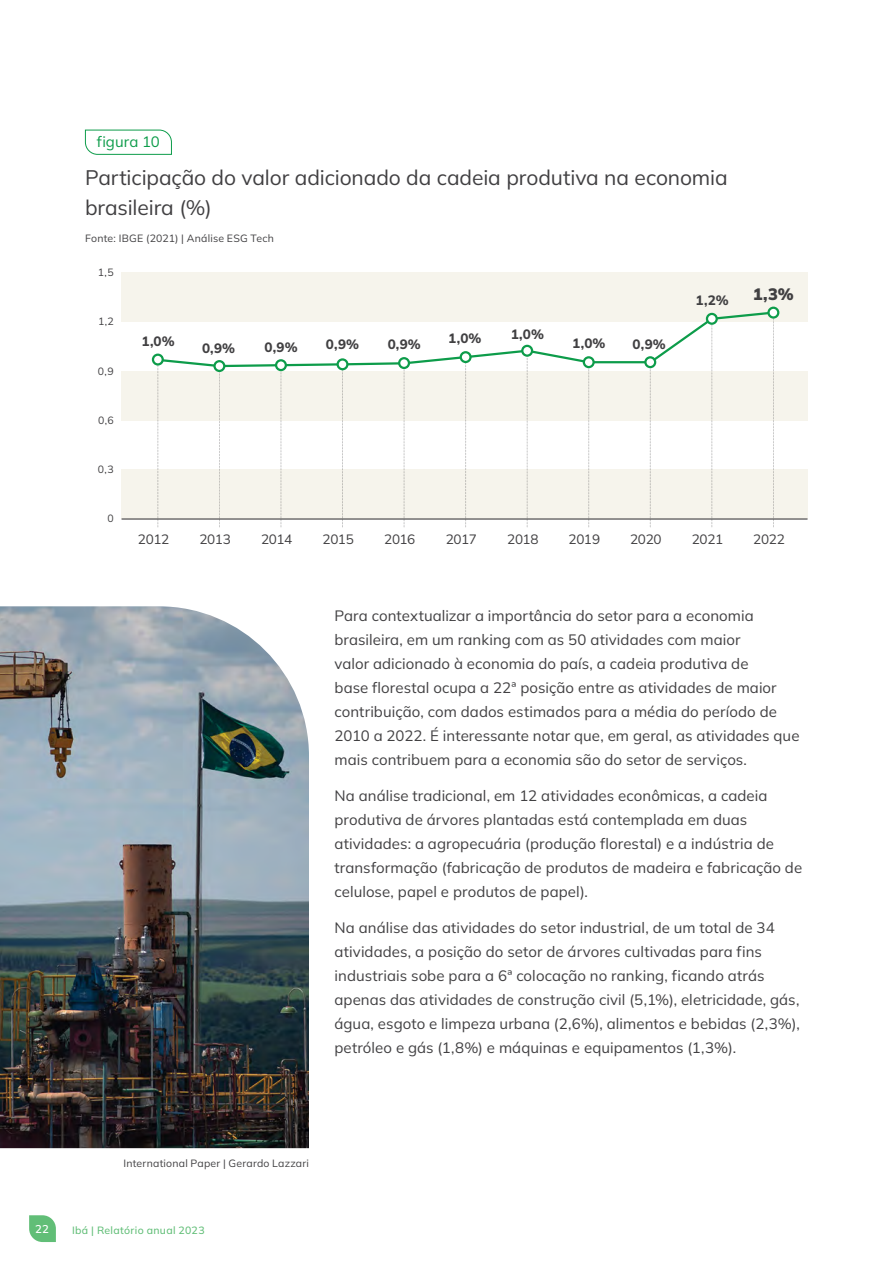
<style>
.page{position:relative;width:893px;height:1263px;background:#fff}
.page>*{position:absolute;margin:0;border:0;box-sizing:border-box;transform-origin:0 0}
.t1{font:21px/30px "Mulish";letter-spacing:-.005em;color:#414042}
.t2{font:900 16.5px "Mulish";color:#414042}
.t3{font:15px/24px "Mulish";letter-spacing:.005em;color:#414042}
.t4{font:15px "Mulish";letter-spacing:.005em;color:#0d9c4a}
.t5{font:13.5px "Mulish";letter-spacing:-.015em;color:#414042}
.t6{font:800 13.5px "Mulish";color:#414042}
.t7{font:600 11.25px "Mulish";color:#fff}
.t8{font:10.5px "Mulish";letter-spacing:.02em;color:#414042}
.t9{font:500 10.5px "Mulish";letter-spacing:.03em;color:#61be77}
</style>
<div class="page">
<svg style="left:29px;top:1215px;width:27px;height:27px"></svg>
<div style="left:122px;top:371px;width:686px;height:49px;background:#f6f4ec"></div>
<div style="left:122px;top:470px;width:686px;height:49px;background:#f6f4ec"></div>
<div style="left:122px;top:272px;width:686px;height:50px;background:#f6f4ec"></div>
<svg style="left:85px;top:129px;width:87px;height:26px"></svg>
<img style="left:0;top:606px;width:309px;height:542px">
<hr style="left:122px;top:518px;width:685px;height:2px;background:#414042">
<svg style="left:155px;top:310px;width:621px;height:217px"></svg>
<svg style="left:153px;top:355px;width:10px;height:9px"></svg>
<div style="left:152px;top:354px;width:12px;height:12px;border:2px solid #0d9c4a;border-radius:50%"></div>
<svg style="left:215px;top:361px;width:9px;height:10px"></svg>
<div style="left:213px;top:360px;width:12px;height:12px;border:2px solid #0d9c4a;border-radius:50%"></div>
<div style="left:276px;top:360px;width:10px;height:10px;background:#fff;border-radius:50%"></div>
<div style="left:275px;top:359px;width:12px;height:12px;border:2px solid #0d9c4a;border-radius:50%"></div>
<svg style="left:338px;top:359px;width:9px;height:10px"></svg>
<div style="left:336px;top:358px;width:12px;height:12px;border:2px solid #0d9c4a;border-radius:50%"></div>
<div style="left:399px;top:358px;width:10px;height:10px;background:#fff;border-radius:50%"></div>
<div style="left:398px;top:357px;width:12px;height:12px;border:2px solid #0d9c4a;border-radius:50%"></div>
<div style="left:461px;top:352px;width:9px;height:10px;background:#fff;border-radius:50%"></div>
<div style="left:460px;top:351px;width:12px;height:12px;border:2px solid #0d9c4a;border-radius:50%"></div>
<div style="left:522px;top:346px;width:10px;height:10px;background:#fff;border-radius:50%"></div>
<div style="left:521px;top:345px;width:12px;height:12px;border:2px solid #0d9c4a;border-radius:50%"></div>
<div style="left:584px;top:357px;width:10px;height:10px;background:#fff;border-radius:50%"></div>
<div style="left:583px;top:356px;width:12px;height:12px;border:2px solid #0d9c4a;border-radius:50%"></div>
<div style="left:645px;top:357px;width:10px;height:10px;background:#fff;border-radius:50%"></div>
<div style="left:644px;top:356px;width:12px;height:12px;border:2px solid #0d9c4a;border-radius:50%"></div>
<div style="left:707px;top:314px;width:10px;height:10px;background:#fff;border-radius:50%"></div>
<div style="left:706px;top:313px;width:12px;height:12px;border:2px solid #0d9c4a;border-radius:50%"></div>
<div style="left:768px;top:308px;width:10px;height:9px;background:#fff;border-radius:50%"></div>
<div style="left:767px;top:307px;width:12px;height:12px;border:2px solid #0d9c4a;border-radius:50%"></div>
<p class="t4" style="left:97px;top:131px;width:65px">figura 10</p>
<h1 class="t1" style="left:85px;top:162px;width:644px">Participação do valor adicionado da cadeia produtiva na economia brasileira (%)</h1>
<p class="t8" style="left:85px;top:231px;width:190px">Fonte: IBGE (2021) | Análise ESG Tech</p>
<p class="t8" style="left:98px;top:265px;width:17px">1,5</p>
<p class="t8" style="left:98px;top:314px;width:17px">1,2</p>
<p class="t8" style="left:98px;top:364px;width:17px">0,9</p>
<p class="t8" style="left:98px;top:413px;width:17px">0,6</p>
<p class="t8" style="left:98px;top:462px;width:17px">0,3</p>
<p class="t8" style="left:107px;top:511px;width:8px">0</p>
<p class="t6" style="left:141px;top:332px;width:35px">1,0%</p>
<p class="t6" style="left:202px;top:339px;width:35px">0,9%</p>
<p class="t6" style="left:265px;top:338px;width:35px">0,9%</p>
<p class="t6" style="left:326px;top:335px;width:35px">0,9%</p>
<p class="t6" style="left:388px;top:335px;width:35px">0,9%</p>
<p class="t6" style="left:448px;top:329px;width:35px">1,0%</p>
<p class="t6" style="left:511px;top:325px;width:35px">1,0%</p>
<p class="t6" style="left:572px;top:334px;width:35px">1,0%</p>
<p class="t6" style="left:633px;top:335px;width:35px">0,9%</p>
<p class="t6" style="left:695px;top:291px;width:35px">1,2%</p>
<p class="t2" style="left:753px;top:283px;width:42px">1,3%</p>
<p class="t5" style="left:138px;top:530px;width:33px">2012</p>
<p class="t5" style="left:199px;top:530px;width:33px">2013</p>
<p class="t5" style="left:261px;top:530px;width:33px">2014</p>
<p class="t5" style="left:322px;top:530px;width:33px">2015</p>
<p class="t5" style="left:384px;top:530px;width:33px">2016</p>
<p class="t5" style="left:446px;top:530px;width:33px">2017</p>
<p class="t5" style="left:507px;top:530px;width:33px">2018</p>
<p class="t5" style="left:569px;top:530px;width:33px">2019</p>
<p class="t5" style="left:630px;top:530px;width:33px">2020</p>
<p class="t5" style="left:692px;top:530px;width:33px">2021</p>
<p class="t5" style="left:753px;top:530px;width:33px">2022</p>
<p class="t3" style="left:334px;top:604px;width:466px">Para contextualizar a importância do setor para a economia brasileira, em um ranking com as 50 atividades com maior<br>valor adicionado à economia do país, a cadeia produtiva de<br>base florestal ocupa a 22ª posição entre as atividades de maior contribuição, com dados estimados para a média do período de 2010 a 2022. É interessante notar que, em geral, as atividades que mais contribuem para a economia são do setor de serviços.</p>
<p class="t3" style="left:334px;top:784px;width:469px">Na análise tradicional, em 12 atividades econômicas, a cadeia produtiva de árvores plantadas está contemplada em duas atividades: a agropecuária (produção florestal) e a indústria de transformação (fabricação de produtos de madeira e fabricação de celulose, papel e produtos de papel).</p>
<p class="t3" style="left:334px;top:916px;width:467px">Na análise das atividades do setor industrial, de um total de 34 atividades, a posição do setor de árvores cultivadas para fins industriais sobe para a 6ª colocação no ranking, ficando atrás apenas das atividades de construção civil (5,1%), eletricidade, gás, água, esgoto e limpeza urbana (2,6%), alimentos e bebidas (2,3%), petróleo e gás (1,8%) e máquinas e equipamentos (1,3%).</p>
<p class="t8" style="left:123px;top:1156px;width:187px">International Paper | Gerardo Lazzari</p>
<p class="t7" style="left:35px;top:1221px;width:15px">22</p>
<p class="t9" style="left:72px;top:1223px;width:134px">Ibá | Relatório anual 2023</p>
</div>
